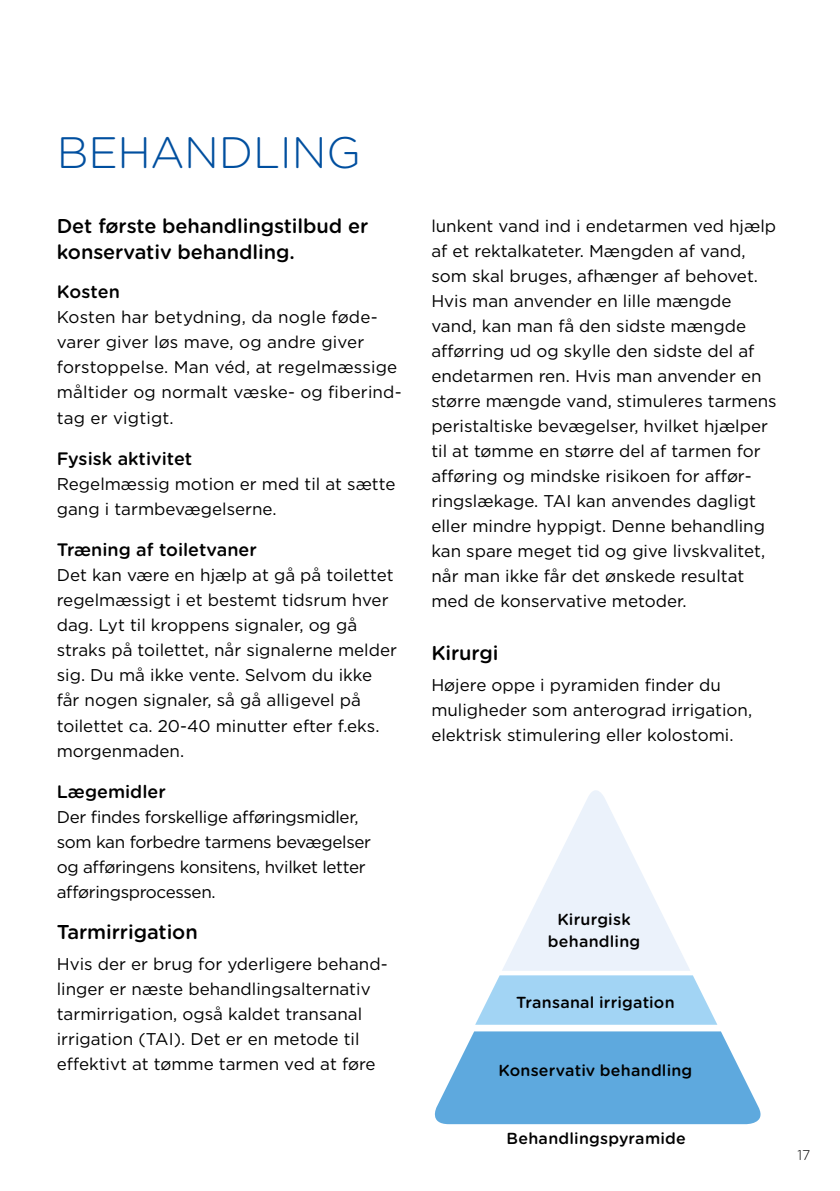
<style>
.page{position:relative;width:840px;height:1191px;background:#fff}
.page>*{position:absolute;margin:0;border:0;box-sizing:border-box;transform-origin:0 0}
.Heading_2{font:300 44px "Gotham Rounded";letter-spacing:-.005em;color:#004f9f}
.Underrubrik_svart{font:500 20px/26px "Gotham Rounded";letter-spacing:-.005em;color:#000}
.Body_Gotham{font:500 20px "Gotham Rounded";letter-spacing:-.005em;color:#000}
.Underrubrik_Blå{font:500 18px "Gotham Rounded";color:#000}
.Heading_4{font:500 18px "Gotham Rounded";letter-spacing:.005em;color:#000}
.Body_Gotham-2{font:17px/25px "Gotham";color:#000}
.Body_Gotham-3{font:17px/25px "Gotham";letter-spacing:-.02em;color:#000}
.Text_info{font:500 16px/22px "Gotham Rounded";letter-spacing:.015em;color:#000;text-align:center}
.t1{font:300 14px "Gotham Rounded";color:#000}
</style>
<div class="page">
<svg style="left:434px;top:1031px;width:327px;height:93px;background:#70b2e1"></svg>
<svg style="left:475px;top:790px;width:242px;height:234px"></svg>
<p class="Heading_2" style="left:57px;top:123px;width:305px">BEHANDLING</p>
<p class="Underrubrik_svart" style="left:57px;top:212px;width:313px">Det første behandlingstilbud er konservativ behandling.</p>
<p class="Heading_4" style="left:57px;top:279px;width:65px">Kosten</p>
<p class="Body_Gotham-2" style="left:57px;top:304px;width:346px">Kosten har betydning, da nogle føde&shy;varer giver løs mave, og andre giver forstoppelse. Man véd, at regelmæssige måltider og normalt væske- og fiberind&shy;tag er vigtigt.</p>
<p class="Underrubrik_Blå" style="left:57px;top:446px;width:137px">Fysisk aktivitet</p>
<p class="Body_Gotham-2" style="left:57px;top:471px;width:340px">Regelmæssig motion er med til at sætte gang i tarmbevægelserne.</p>
<p class="Underrubrik_Blå" style="left:57px;top:537px;width:201px">Træning af toiletvaner</p>
<p class="Body_Gotham-2" style="left:57px;top:562px;width:341px">Det kan være en hjælp at gå på toilettet regelmæssigt i et bestemt tidsrum hver dag. Lyt til kroppens signaler, og gå straks på toilettet, når signalerne melder sig. Du må ikke vente. Selvom du ikke får nogen signaler, så gå alligevel på toilettet ca. 20-40 minutter efter f.eks. morgenmaden.</p>
<p class="Underrubrik_Blå" style="left:57px;top:778px;width:111px">Lægemidler</p>
<p class="Body_Gotham-3" style="left:57px;top:804px;width:316px">Der findes forskellige afføringsmidler, som kan forbedre tarmens bevægelser og afføringens konsitens, hvilket letter afføringsprocessen.</p>
<p class="Body_Gotham" style="left:57px;top:918px;width:142px">Tarmirrigation</p>
<p class="Body_Gotham-2" style="left:57px;top:951px;width:332px">Hvis der er brug for yderligere behand&shy;linger er næste behandlingsalternativ tarmirrigation, også kaldet transanal irrigation (TAI). Det er en metode til effektivt at tømme tarmen ved at føre</p>
<p class="Body_Gotham-2" style="left:431px;top:213px;width:347px">lunkent vand ind i endetarmen ved hjælp af et rektalkateter. Mængden af vand, som skal bruges, afhænger af behovet.<br>Hvis man anvender en lille mængde vand, kan man få den sidste mængde afførring ud og skylle den sidste del af endetarmen ren. Hvis man anvender en større mængde vand, stimuleres tarmens peristaltiske bevægelser, hvilket hjælper til at tømme en større del af tarmen for afføring og mindske risikoen for affør&shy;ringslækage. TAI kan anvendes dagligt eller mindre hyppigt. Denne behandling kan spare meget tid og give livskvalitet, når man ikke får det ønskede resultat med de konservative metoder.</p>
<p class="Underrubrik_svart" style="left:431px;top:639px;width:69px">Kirurgi</p>
<p class="Body_Gotham-2" style="left:431px;top:672px;width:322px">Højere oppe i pyramiden finder du muligheder som anterograd irrigation, elektrisk stimulering eller kolostomi.</p>
<p class="Text_info" style="left:547px;top:907px;width:94px">Kirurgisk behandling</p>
<p class="Text_info" style="left:516px;top:991px;width:160px">Transanal irrigation</p>
<p class="Text_info" style="left:498px;top:1059px;width:195px">Konservativ behandling</p>
<p class="Text_info" style="left:506px;top:1126px;width:181px">Behandlingspyramide</p>
<p class="t1" style="left:797px;top:1145px;width:14px">17</p>
</div>
